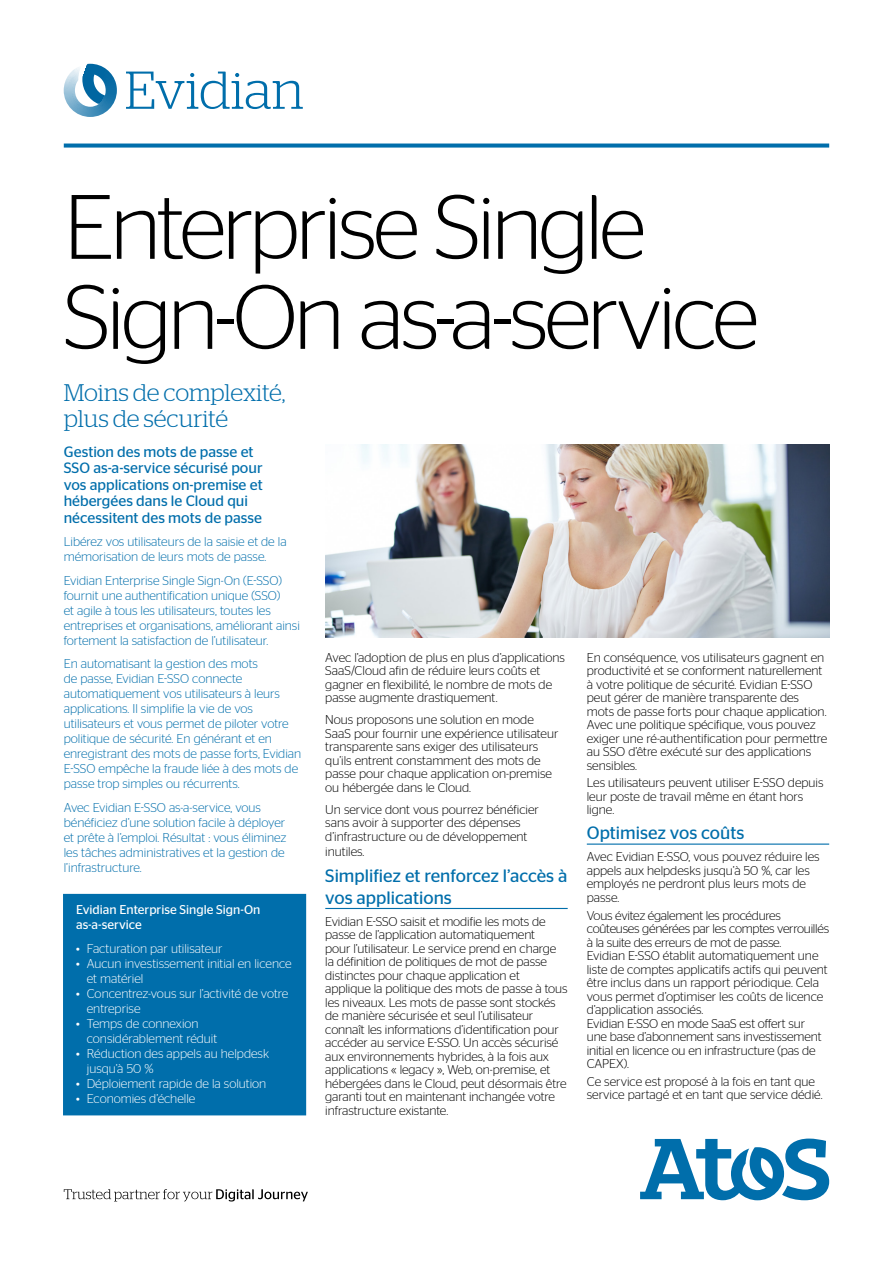
<style>
.page{position:relative;width:893px;height:1263px;background:#fff}
.page>*{position:absolute;margin:0;border:0;box-sizing:border-box;transform-origin:0 0}
.t1{font:300 91.2px/90px "Stag Sans";letter-spacing:-.04em;color:#000}
.t2{font:300 53.25px "Stag";color:#006eab}
.t3{font:300 24px/25.5px "Stag";letter-spacing:-.005em;color:#006eab}
.t4{font:18px/21.6px "Stag Sans";color:#006eab}
.t5{font:15px/16.5px "Stag Sans";color:#006eab}
.t6{font:300 12.75px/13.5px "Stag Sans";color:#000}
.t7{font:300 12.75px/15px "Stag Sans";color:#006eab}
.t8{font:300 12.75px/15px "Stag Sans";color:#fff}
.t9{font:12.75px/15px "Stag Sans";color:#fff}
</style>
<div class="page">
<hr style="left:325px;top:908px;width:243px;height:1px;background:#006eab">
<hr style="left:587px;top:843px;width:242px;height:2px;background:#006eab">
<div style="left:63px;top:894px;width:243px;height:221px;background:#006eab"></div>
<img style="left:325px;top:445px;width:504px;height:192px">
<svg style="left:640px;top:1138px;width:189px;height:62px"></svg>
<svg style="left:64px;top:64px;width:53px;height:53px"></svg>
<svg style="left:64px;top:144px;width:765px;height:4px;background:#1b7db3"></svg>
<svg style="left:64px;top:1189px;width:244px;height:12px"></svg>
<h2 class="t2" style="left:125px;top:60px;width:181px">Evidian</h2>
<h1 class="t1" style="left:64px;top:181px;width:697px">Enterprise Single<br>Sign-On as-a-service</h1>
<h3 class="t3" style="left:64px;top:380px;width:223px">Moins de complexité, plus de sécurité</h3>
<p class="t5" style="left:64px;top:443px;width:200px">Gestion des mots de passe et<br>SSO as-a-service sécurisé pour vos applications on-premise et hébergées dans le Cloud qui nécessitent des mots de passe</p>
<p class="t7" style="left:64px;top:534px;width:224px">Libérez vos utilisateurs de la saisie et de la mémorisation de leurs mots de passe.</p>
<p class="t7" style="left:64px;top:573px;width:238px">Evidian Enterprise Single Sign-On (E-SSO) fournit une authentification unique (SSO)<br>et agile à tous les utilisateurs, toutes les entreprises et organisations, améliorant ainsi fortement la satisfaction de l’utilisateur.</p>
<p class="t7" style="left:64px;top:656px;width:239px">En automatisant la gestion des mots<br>de passe, Evidian E-SSO connecte automatiquement vos utilisateurs à leurs applications. Il simplifie la vie de vos utilisateurs et vous permet de piloter votre politique de sécurité. En générant et en enregistrant des mots de passe forts, Evidian E-SSO empêche la fraude liée à des mots de passe trop simples ou récurrents.</p>
<p class="t7" style="left:64px;top:800px;width:224px">Avec Evidian E-SSO as-a-service, vous bénéficiez d’une solution facile à déployer et prête à l’emploi. Résultat : vous éliminez les tâches administratives et la gestion de l’infrastructure.</p>
<p class="t9" style="left:76px;top:902px;width:186px">Evidian Enterprise Single Sign-On as-a-service</p>
<p class="t8" style="left:76px;top:941px;width:148px">• Facturation par utilisateur</p>
<p class="t8" style="left:87px;top:956px;width:206px;text-indent:-11px">• Aucun investissement initial en licence et matériel</p>
<p class="t8" style="left:87px;top:986px;width:203px;text-indent:-11px">• Concentrez-vous sur l’activité de votre entreprise</p>
<p class="t8" style="left:87px;top:1016px;width:132px;text-indent:-11px">• Temps de connexion considérablement réduit</p>
<p class="t8" style="left:87px;top:1046px;width:184px;text-indent:-11px">• Réduction des appels au helpdesk jusqu’à 50 %</p>
<p class="t8" style="left:76px;top:1076px;width:192px">• Déploiement rapide de la solution</p>
<p class="t8" style="left:76px;top:1090px;width:121px">• Economies d’échelle</p>
<p class="t6" style="left:325px;top:650px;width:241px">Avec l’adoption de plus en plus d’applications SaaS/Cloud afin de réduire leurs coûts et gagner en flexibilité, le nombre de mots de passe augmente drastiquement.</p>
<p class="t6" style="left:325px;top:713px;width:235px">Nous proposons une solution en mode SaaS pour fournir une expérience utilisateur transparente sans exiger des utilisateurs qu’ils entrent constamment des mots de passe pour chaque application on-premise ou hébergée dans le Cloud.</p>
<p class="t6" style="left:325px;top:802px;width:215px">Un service dont vous pourrez bénéficier sans avoir à supporter des dépenses d’infrastructure ou de développement</p>
<p class="t6" style="left:325px;top:844px;width:41px">inutiles.</p>
<h3 class="t4" style="left:325px;top:865px;width:244px">Simplifiez et renforcez l’accès à vos applications</h3>
<p class="t6" style="left:325px;top:914px;width:244px">Evidian E-SSO saisit et modifie les mots de passe de l’application automatiquement<br>pour l’utilisateur. Le service prend en charge la définition de politiques de mot de passe distinctes pour chaque application et applique la politique des mots de passe à tous les niveaux. Les mots de passe sont stockés de manière sécurisée et seul l’utilisateur connaît les informations d’identification pour accéder au service E-SSO. Un accès sécurisé aux environnements hybrides, à la fois aux applications « legacy », Web, on-premise, et hébergées dans le Cloud, peut désormais être garanti tout en maintenant inchangée votre infrastructure existante.</p>
<p class="t6" style="left:587px;top:650px;width:242px">En conséquence, vos utilisateurs gagnent en productivité et se conforment naturellement à votre politique de sécurité. Evidian E-SSO peut gérer de manière transparente des mots de passe forts pour chaque application.<br>Avec une politique spécifique, vous pouvez exiger une ré-authentification pour permettre au SSO d’être exécuté sur des applications sensibles.</p>
<p class="t6" style="left:587px;top:776px;width:238px">Les utilisateurs peuvent utiliser E-SSO depuis leur poste de travail même en étant hors ligne.</p>
<h3 class="t4" style="left:587px;top:822px;width:159px">Optimisez vos coûts</h3>
<p class="t6" style="left:587px;top:850px;width:234px">Avec Evidian E-SSO, vous pouvez réduire les appels aux helpdesks jusqu’à 50 %, car les employés ne perdront plus leurs mots de passe.</p>
<p class="t6" style="left:587px;top:908px;width:244px">Vous évitez également les procédures coûteuses générées par les comptes verrouillés à la suite des erreurs de mot de passe.<br>Evidian E-SSO établit automatiquement une liste de comptes applicatifs actifs qui peuvent être inclus dans un rapport périodique. Cela vous permet d’optimiser les coûts de licence d’application associés.<br>Evidian E-SSO en mode SaaS est offert sur<br>une base d’abonnement sans investissement initial en licence ou en infrastructure (pas de CAPEX).</p>
<p class="t6" style="left:587px;top:1074px;width:237px">Ce service est proposé à la fois en tant que service partagé et en tant que service dédié.</p>
</div>
